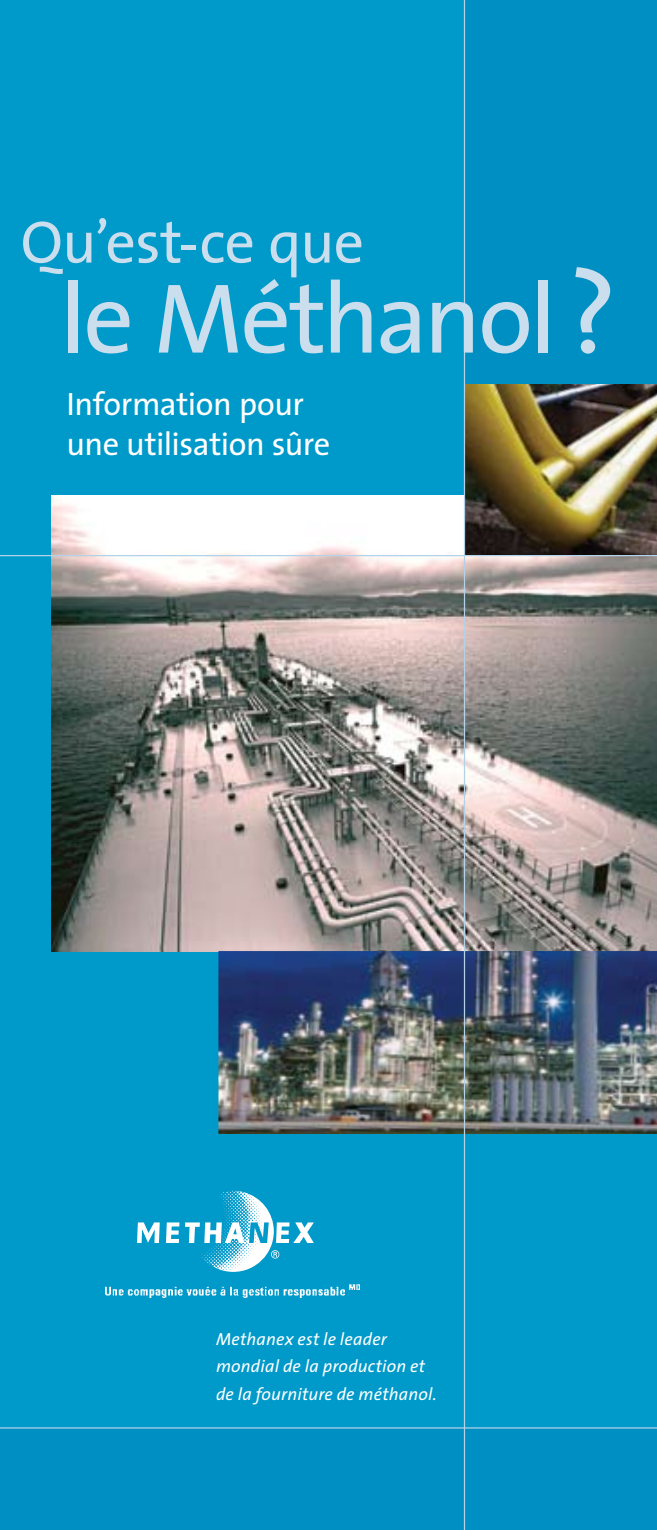
<style>
.page{position:relative;width:657px;height:1530px;background:#009aca}
.page>*{position:absolute;margin:0;border:0;box-sizing:border-box;transform-origin:0 0}
.t1{font:100px "The Sans";letter-spacing:-.03em;color:#cadeee}
.t2{font:60px "The Sans";letter-spacing:-.015em;color:#cadeee}
.t3{font:32.5px/40px "The Sans";letter-spacing:-.015em;color:#fff}
.t4{font:italic 17.5px/27.5px "The Sans";letter-spacing:.01em;color:#fff}
.s1{font-size:120px}
</style>
<div class="page">
<div style="left:465px;top:0;width:192px;height:497px;background:#008fc3"></div>
<div style="left:0;top:1428px;width:657px;height:102px;background:#008fc3"></div>
<img style="left:52px;top:495px;width:605px;height:456px">
<img style="left:465px;top:384px;width:192px;height:171px">
<img style="left:218px;top:951px;width:439px;height:183px">
<hr style="left:464px;top:0;width:1px;height:1530px;background:#b3d2e7">
<hr style="left:0;top:555px;width:657px;height:1px;background:#b3d2e7">
<hr style="left:0;top:1427px;width:657px;height:2px;background:#b3d2e7">
<svg style="left:137px;top:1222px;width:23px;height:21px"></svg>
<svg style="left:166px;top:1222px;width:13px;height:21px"></svg>
<svg style="left:185px;top:1191px;width:129px;height:81px"></svg>
<img style="left:106px;top:1284px;width:254px;height:13px">
<h2 class="t2" style="left:21px;top:192px;width:345px">Qu’est-ce que</h2>
<h1 class="t1" style="left:60px;top:236px;width:559px">le Méthanol <span class="s1">?</span></h1>
<h3 class="t3" style="left:66px;top:383px;width:265px">Information pour une utilisation sûre</h3>
<p class="t4" style="left:216px;top:1325px;width:222px">Methanex est le leader mondial de la production et de la fourniture de méthanol.</p>
</div>
